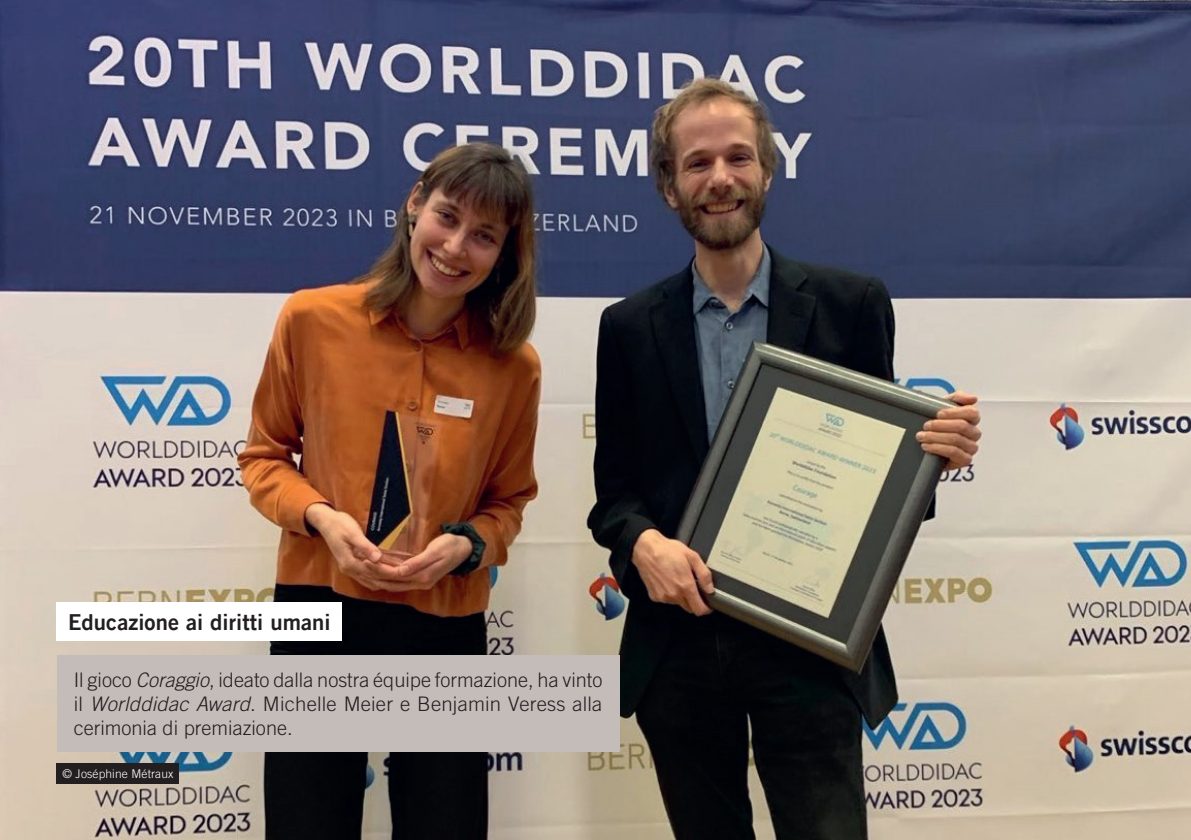
<style>
.page{position:relative;width:1191px;height:840px;background:#fff}
.page>*{position:absolute;margin:0;border:0;box-sizing:border-box;transform-origin:0 0}
.Titre_photo{font:22px "Amnesty Trade Gothic Bd 2";letter-spacing:.005em;color:#231f20}
.Légende_photo{font:300 20px/24px "Amnesty Trade Gothic";letter-spacing:.005em;color:#231f20;text-align:justify}
.Copyright{font:300 12px "Amnesty Trade Gothic";letter-spacing:.01em;color:#fff}
.s1{font-style:italic}
</style>
<div class="page">
<img style="left:0;top:0;width:1191px;height:839px">
<div style="left:57px;top:762px;width:122px;height:20px;background:#231f20"></div>
<div style="left:57px;top:655px;width:562px;height:96px;background:#c4bcb9"></div>
<div style="left:57px;top:602px;width:285px;height:38px;background:#fff"></div>
<p class="Titre_photo" style="left:68px;top:607px;width:264px">Educazione ai diritti umani</p>
<p class="Légende_photo" style="left:74px;top:667px;width:530px">Il gioco <span class="s1">Coraggio</span>, ideato dalla nostra équipe formazione, ha vinto il <span class="s1">Worlddidac Award</span>. Michelle Meier e Benjamin Veress alla cerimonia di premiazione.</p>
<p class="Copyright" style="left:62px;top:765px;width:113px">© Joséphine Métraux</p>
</div>
